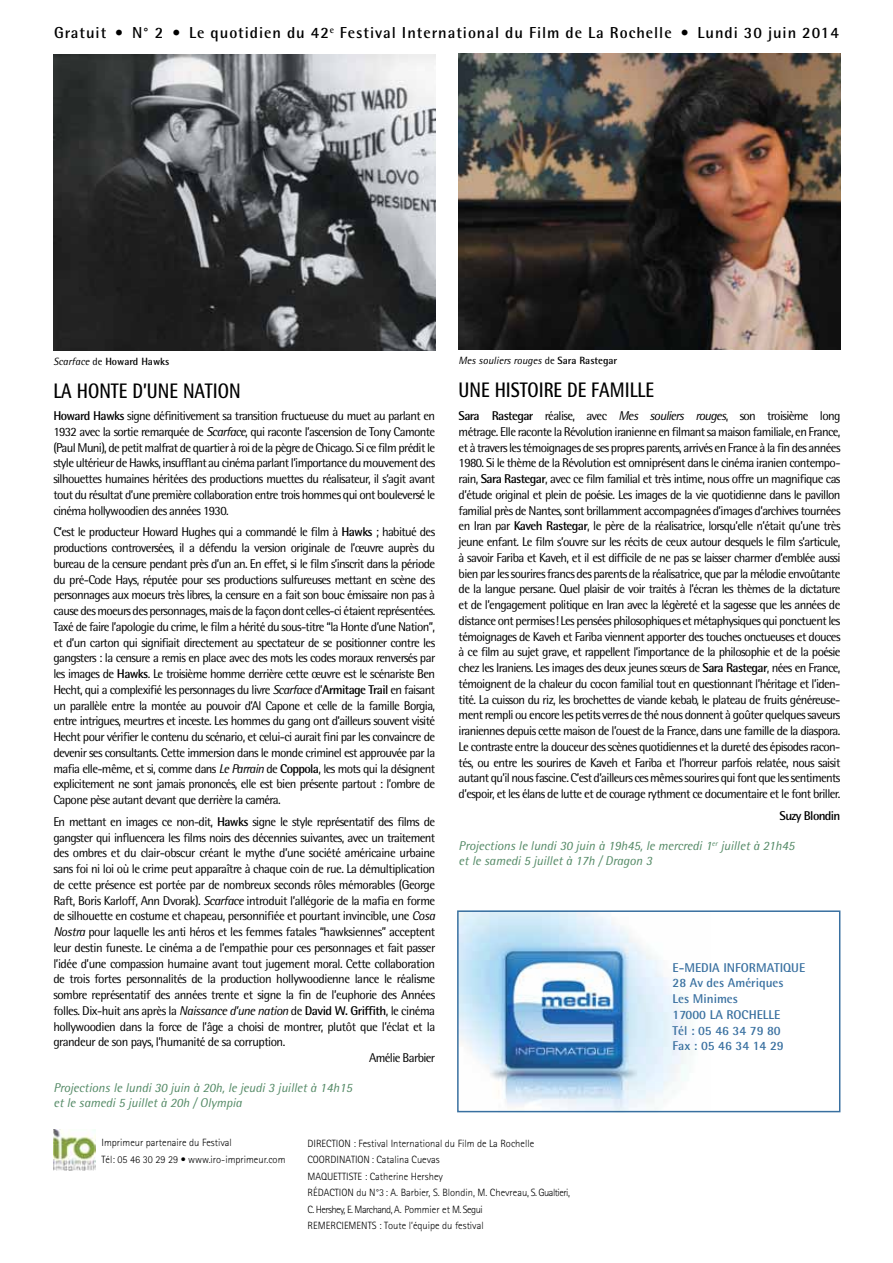
<style>
.page{position:relative;width:893px;height:1263px;background:#fff}
.page>*{position:absolute;margin:0;border:0;box-sizing:border-box;transform-origin:0 0}
.t1{font:700 21px "Rotis Semi Sans";color:#000;scale:.85 1}
.t2{font:700 15.9px "Rotis Semi Sans";letter-spacing:.06em;color:#000}
.t3{font:12.75px/15.8px "Rotis Semi Sans";letter-spacing:-.04em;color:#000;text-align:justify}
.t4{font:italic 12.75px/15.1px "Rotis Semi Sans";color:#538965}
.t5{font:700 12.75px/15.8px "Rotis Semi Sans";color:#3970a0}
.t6{font:700 12.75px "Rotis Semi Sans";letter-spacing:-.05em;color:#000}
.t7{font:300 10.5px/16.5px "Rotis Sans Serif";color:#000}
.t8{font:italic 10.5px "Rotis Semi Sans";color:#000}
.t9{font:700 10.5px "Rotis Semi Sans";color:#000}
.s1{font-style:normal}
.s2{font-weight:700;font-style:normal}
.s3{font-weight:400;font-style:italic}
.s4{font-weight:400}
.s5{font-weight:700}
.s6{font-style:italic}
</style>
<div class="page">
<img style="left:459px;top:54px;width:381px;height:296px">
<img style="left:53px;top:55px;width:382px;height:296px">
<img style="left:53px;top:1129px;width:43px;height:41px">
<img style="left:460px;top:913px;width:234px;height:196px">
<div style="left:457px;top:910px;width:383px;height:202px;border:2px solid #3970a0"></div>
<p class="t2" style="left:54px;top:23px;width:786px">Gratuit • N° 2 • Le quotidien du 42<sup>e</sup> Festival International du Film de La Rochelle • Lundi 30 juin 2014</p>
<p class="t8" style="left:459px;top:354px;width:160px">Mes souliers rouges <span class="s1">de</span> <span class="s2">Sara Rastegar</span></p>
<p class="t9" style="left:53px;top:355px;width:117px"><span class="s3">Scarface</span> <span class="s4">de</span> Howard Hawks</p>
<h1 class="t1" style="left:53px;top:378px;width:222px">LA HONTE D’UNE NATION</h1>
<p class="t3" style="left:53px;top:408px;width:383px"><span class="s5">Howard Hawks</span> signe définitivement sa transition fructueuse du muet au parlant en 1932 avec la sortie remarquée de <span class="s6">Scarface</span>, qui raconte l’ascension de Tony Camonte (Paul Muni), de petit malfrat de quartier à roi de la pègre de Chicago. Si ce film prédit le style ultérieur de Hawks, insufflant au cinéma parlant l’importance du mouvement des silhouettes humaines héritées des productions muettes du réalisateur, il s’agit avant tout du résultat d’une première collaboration entre trois hommes qui ont bouleversé le cinéma hollywoodien des années 1930.</p>
<p class="t3" style="left:53px;top:524px;width:383px">C’est le producteur Howard Hughes qui a commandé le film à <span class="s5">Hawks</span> ; habitué des productions controversées, il a défendu la version originale de l’œuvre auprès du bureau de la censure pendant près d’un an. En effet, si le film s’inscrit dans la période du pré-Code Hays, réputée pour ses productions sulfureuses mettant en scène des personnages aux moeurs très libres, la censure en a fait son bouc émissaire non pas à cause des moeurs des personnages, mais de la façon dont celles-ci étaient représentées.<br>Taxé de faire l’apologie du crime, le film a hérité du sous-titre “la Honte d’une Nation”, et d’un carton qui signifiait directement au spectateur de se positionner contre les gangsters : la censure a remis en place avec des mots les codes moraux renversés par les images de <span class="s5">Hawks</span>. Le troisième homme derrière cette œuvre est le scénariste Ben Hecht, qui a complexifié les personnages du livre <span class="s6">Scarface</span> d’<span class="s5">Armitage Trail</span> en faisant un parallèle entre la montée au pouvoir d’Al Capone et celle de la famille Borgia, entre intrigues, meurtres et inceste. Les hommes du gang ont d’ailleurs souvent visité Hecht pour vérifier le contenu du scénario, et celui-ci aurait fini par les convaincre de devenir ses consultants. Cette immersion dans le monde criminel est approuvée par la mafia elle-même, et si, comme dans <span class="s6">Le Parrain</span> de <span class="s5">Coppola</span>, les mots qui la désignent explicitement ne sont jamais prononcés, elle est bien présente partout : l’ombre de Capone pèse autant devant que derrière la caméra.</p>
<p class="t3" style="left:53px;top:814px;width:383px">En mettant en images ce non-dit, <span class="s5">Hawks</span> signe le style représentatif des films de</p>
<p class="t3" style="left:53px;top:829px;width:383px">gangster qui influencera les films noirs des décennies suivantes, avec un traitement</p>
<p class="t3" style="left:53px;top:845px;width:383px">des ombres et du clair-obscur créant le mythe d’une société américaine urbaine</p>
<p class="t3" style="left:53px;top:861px;width:383px">sans foi ni loi où le crime peut apparaître à chaque coin de rue. La démultiplication</p>
<p class="t3" style="left:53px;top:877px;width:383px">de cette présence est portée par de nombreux seconds rôles mémorables (George</p>
<p class="t3" style="left:53px;top:892px;width:383px">Raft, Boris Karloff, Ann Dvorak). <span class="s6">Scarface</span> introduit l’allégorie de la mafia en forme</p>
<p class="t3" style="left:53px;top:908px;width:383px">de silhouette en costume et chapeau, personnifiée et pourtant invincible, une <span class="s6">Cosa</span></p>
<p class="t3" style="left:53px;top:924px;width:383px"><span class="s6">Nostra</span> pour laquelle les anti héros et les femmes fatales “hawksiennes” acceptent</p>
<p class="t3" style="left:53px;top:940px;width:383px">leur destin funeste. Le cinéma a de l’empathie pour ces personnages et fait passer</p>
<p class="t3" style="left:53px;top:955px;width:383px">l’idée d’une compassion humaine avant tout jugement moral. Cette collaboration</p>
<p class="t3" style="left:53px;top:971px;width:383px">de trois fortes personnalités de la production hollywoodienne lance le réalisme</p>
<p class="t3" style="left:53px;top:987px;width:383px">sombre représentatif des années trente et signe la fin de l’euphorie des Années</p>
<p class="t3" style="left:53px;top:1002px;width:383px">folles. Dix-huit ans après la <span class="s6">Naissance d’une nation</span> de <span class="s5">David W. Griffith</span>, le cinéma</p>
<p class="t3" style="left:53px;top:1018px;width:383px">hollywoodien dans la force de l’âge a choisi de montrer, plutôt que l’éclat et la</p>
<p class="t3" style="left:53px;top:1034px;width:233px">grandeur de son pays, l’humanité de sa corruption.</p>
<p class="t3" style="left:369px;top:1050px;width:68px">Amélie Barbier</p>
<p class="t4" style="left:53px;top:1080px;width:300px">Projections le lundi 30 juin à 20h, le jeudi 3 juillet à 14h15 et le samedi 5 juillet à 20h / Olympia</p>
<p class="t7" style="left:307px;top:1135px;width:264px">DIRECTION : Festival International du Film de La Rochelle COORDINATION: Catalina Cuevas<br>MAQUETTISTE : Catherine Hershey<br>RÉDACTION du N°3 : A. Barbier, S. Blondin, M. Chevreau, S. Gualtieri, C. Hershey, E. Marchand, A. Pommier et M. Segui<br>REMERCIEMENTS : Toute l’équipe du festival</p>
<h1 class="t1" style="left:459px;top:377px;width:232px">UNE HISTOIRE DE FAMILLE</h1>
<p class="t3" style="left:459px;top:408px;width:383px"><span class="s5">Sara Rastegar</span> réalise, avec <span class="s6">Mes souliers rouges</span>, son troisième long métrage. Elle raconte la Révolution iranienne en filmant sa maison familiale, en France, et à travers les témoignages de ses propres parents, arrivés en France à la fin des années 1980. Si le thème de la Révolution est omniprésent dans le cinéma iranien contempo&shy;rain, <span class="s5">Sara Rastegar</span>, avec ce film familial et très intime, nous offre un magnifique cas d’étude original et plein de poésie. Les images de la vie quotidienne dans le pavillon familial près de Nantes, sont brillamment accompagnées d’images d’archives tournées en Iran par <span class="s5">Kaveh Rastegar</span>, le père de la réalisatrice, lorsqu’elle n’était qu’une très jeune enfant. Le film s’ouvre sur les récits de ceux autour desquels le film s’articule, à savoir Fariba et Kaveh, et il est difficile de ne pas se laisser charmer d’emblée aussi bien par les sourires francs des parents de la réalisatrice, que par la mélodie envoûtante de la langue persane. Quel plaisir de voir traités à l’écran les thèmes de la dictature et de l’engagement politique en Iran avec la légèreté et la sagesse que les années de distance ont permises! Les pensées philosophiques et métaphysiques qui ponctuent les témoignages de Kaveh et Fariba viennent apporter des touches onctueuses et douces à ce film au sujet grave, et rappellent l’importance de la philosophie et de la poésie chez les Iraniens. Les images des deux jeunes sœurs de <span class="s5">Sara Rastegar</span>, nées en France, témoignent de la chaleur du cocon familial tout en questionnant l’héritage et l’iden&shy;tité. La cuisson du riz, les brochettes de viande kebab, le plateau de fruits généreuse&shy;ment rempli ou encore les petits verres de thé nous donnent à goûter quelques saveurs iraniennes depuis cette maison de l’ouest de la France, dans une famille de la diaspora.<br>Le contraste entre la douceur des scènes quotidiennes et la dureté des épisodes racon&shy;tés, ou entre les sourires de Kaveh et Fariba et l’horreur parfois relatée, nous saisit autant qu’il nous fascine. C’est d’ailleurs ces mêmes sourires qui font que les sentiments d’espoir, et les élans de lutte et de courage rythment ce documentaire et le font briller.</p>
<p class="t6" style="left:780px;top:808px;width:62px">Suzy Blondin</p>
<p class="t4" style="left:459px;top:838px;width:337px">Projections le lundi 30 juin à 19h45, le mercredi 1<sup>er</sup> juillet à 21h45 et le samedi 5 juillet à 17h / Dragon 3</p>
<p class="t5" style="left:673px;top:959px;width:134px">E-MEDIA INFORMATIQUE<br>28 Av des Amériques<br>Les Minimes<br>17000 LA ROCHELLE<br>Tél : 05 46 34 79 80<br>Fax : 05 46 34 14 29</p>
<p class="t7" style="left:102px;top:1134px;width:185px">Imprimeur partenaire du Festival<br>Tél: 05 46 30 29 29 • www.iro-imprimeur.com</p>
</div>
